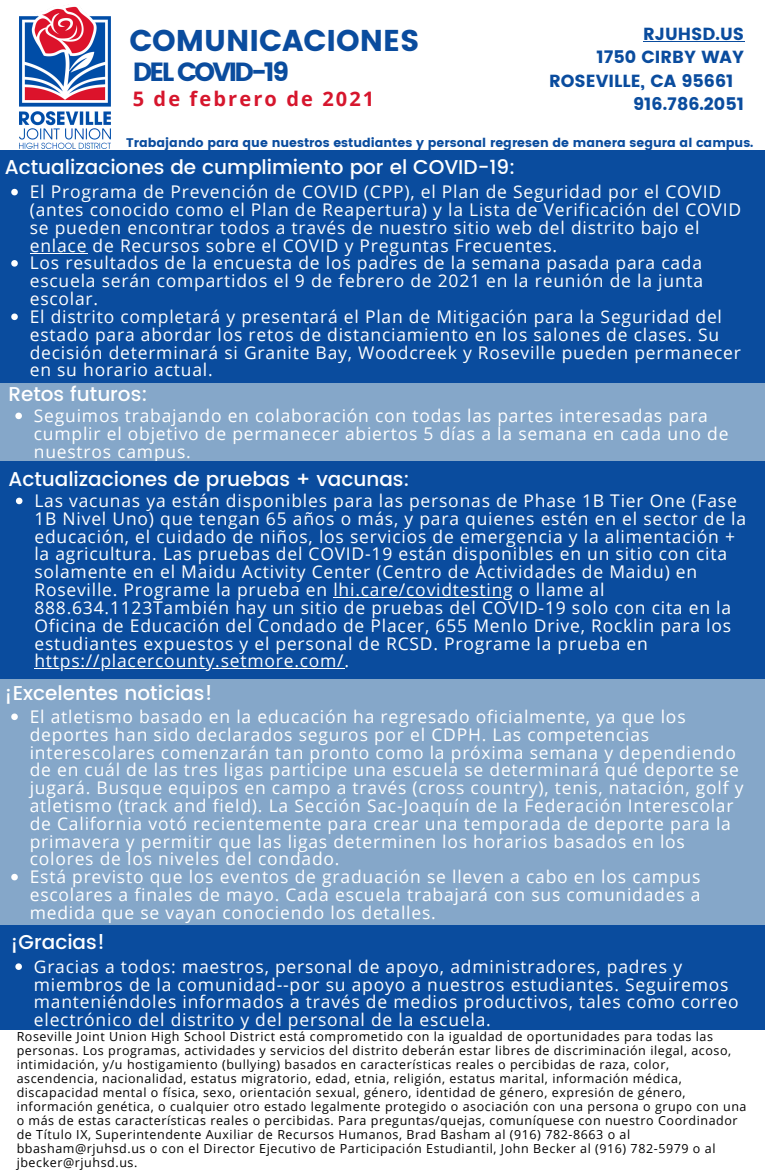
<style>
.page{position:relative;width:765px;height:1170px;background:#fff}
.page>*{position:absolute;margin:0;border:0;box-sizing:border-box;transform-origin:0 0}
.t1{font:30px "Poppins";color:#0a4c9e}
.t2{font:26.25px "Poppins";letter-spacing:-.1em;color:#0a4c9e}
.t3{font:500 20px "Poppins";color:#fff}
.t4{font:700 20px "Open Sans";letter-spacing:.105em;color:#d6162d}
.t5{font:17.5px/17.8px "Open Sans";letter-spacing:.045em;color:#fff}
.t6{font:17.5px "Poppins";color:#0a4c9e}
.t7{font:12.5px/14px "Open Sans";letter-spacing:.045em;color:#000}
.t8{font:12.5px "Poppins";color:#0a4c9e}
</style>
<div class="page">
<img style="left:20px;top:6px;width:91px;height:143px">
<div style="left:0;top:150px;width:765px;height:259px;background:#0a4c9e"></div>
<svg style="left:11px;top:189px;width:7px;height:6px"></svg>
<hr style="left:30px;top:253px;width:57px;height:1px;background:#fff">
<svg style="left:11px;top:260px;width:7px;height:7px"></svg>
<svg style="left:11px;top:314px;width:7px;height:6px"></svg>
<div style="left:0;top:383px;width:765px;height:115px;background:#85a7c9"></div>
<svg style="left:15px;top:413px;width:7px;height:6px"></svg>
<div style="left:0;top:461px;width:765px;height:228px;background:#0a4c9e"></div>
<svg style="left:16px;top:498px;width:6px;height:6px"></svg>
<hr style="left:333px;top:597px;width:181px;height:1px;background:#fff">
<hr style="left:34px;top:668px;width:311px;height:1px;background:#fff">
<div style="left:0;top:679px;width:765px;height:247px;background:#85a7c9"></div>
<svg style="left:11px;top:714px;width:7px;height:6px"></svg>
<svg style="left:11px;top:874px;width:7px;height:6px"></svg>
<div style="left:0;top:925px;width:765px;height:104px;background:#0a4c9e"></div>
<svg style="left:15px;top:963px;width:7px;height:7px"></svg>
<hr style="left:643px;top:41px;width:101px;height:1px;background:#0a4c9e">
<p class="t1" style="left:129px;top:23px;width:292px">COMUNICACIONES</p>
<p class="t4" style="left:133px;top:84px;width:243px">5 de febrero de 2021</p>
<p class="t2" style="left:133px;top:56px;width:158px">DEL COVID-19</p>
<p class="t6" style="left:643px;top:24px;width:103px">RJUHSD.US</p>
<p class="t6" style="left:596px;top:47px;width:149px">1750 CIRBY WAY</p>
<p class="t6" style="left:549px;top:71px;width:186px">ROSEVILLE, CA 95661</p>
<p class="t6" style="left:633px;top:94px;width:113px">916.786.2051</p>
<p class="t8" style="left:126px;top:135px;width:629px">Trabajando para que nuestros estudiantes y personal regresen de manera segura al campus.</p>
<p class="t3" style="left:5px;top:155px;width:512px">Actualizaciones de cumplimiento por el COVID-19:</p>
<p class="t5" style="left:30px;top:183px;width:713px">El Programa de Prevención de COVID (CPP), el Plan de Seguridad por el COVID (antes conocido como el Plan de Reapertura) y la Lista de Verificación del COVID se pueden encontrar todos a través de nuestro sitio web del distrito bajo el enlace de Recursos sobre el COVID y Preguntas Frecuentes.</p>
<p class="t5" style="left:30px;top:254px;width:675px;text-align:justify">Los resultados de la encuesta de los padres de la semana pasada para cada escuela serán compartidos el 9 de febrero de 2021 en la reunión de la junta escolar.</p>
<p class="t5" style="left:30px;top:307px;width:713px">El distrito completará y presentará el Plan de Mitigación para la Seguridad del estado para abordar los retos de distanciamiento en los salones de clases. Su decisión determinará si Granite Bay, Woodcreek y Roseville pueden permanecer en su horario actual.</p>
<p class="t3" style="left:8px;top:382px;width:141px">Retos futuros:</p>
<p class="t5" style="left:34px;top:406px;width:696px">Seguimos trabajando en colaboración con todas las partes interesadas para cumplir el objetivo de permanecer abiertos 5 días a la semana en cada uno de nuestros campus.</p>
<p class="t3" style="left:8px;top:467px;width:403px">Actualizaciones de pruebas + vacunas:</p>
<p class="t5" style="left:34px;top:491px;width:713px">Las vacunas ya están disponibles para las personas de Phase 1B Tier One (Fase 1B Nivel Uno) que tengan 65 años o más, y para quienes estén en el sector de la educación, el cuidado de niños, los servicios de emergencia y la alimentación + la agricultura. Las pruebas del COVID-19 están disponibles en un sitio con cita solamente en el Maidu Activity Center (Centro de Actividades de Maidu) en Roseville. Programe la prueba en lhi.care/covidtesting o llame al 888.634.1123También hay un sitio de pruebas del COVID-19 solo con cita en la Oficina de Educación del Condado de Placer, 655 Menlo Drive, Rocklin para los estudiantes expuestos y el personal de RCSD. Programe la prueba en https://placercounty.setmore.com/.</p>
<p class="t3" style="left:4px;top:681px;width:210px">¡Excelentes noticias!</p>
<p class="t5" style="left:30px;top:707px;width:715px">El atletismo basado en la educación ha regresado oficialmente, ya que los deportes han sido declarados seguros por el CDPH. Las competencias interescolares comenzarán tan pronto como la próxima semana y dependiendo de en cuál de las tres ligas participe una escuela se determinará qué deporte se jugará. Busque equipos en campo a través (cross country), tenis, natación, golf y atletismo (track and field). La Sección Sac-Joaquín de la Federación Interescolar de California votó recientemente para crear una temporada de deporte para la primavera y permitir que las ligas determinen los horarios basados en los colores de los niveles del condado.</p>
<p class="t5" style="left:30px;top:868px;width:672px;text-align:justify">Está previsto que los eventos de graduación se lleven a cabo en los campus escolares a finales de mayo. Cada escuela trabajará con sus comunidades a medida que se vayan conociendo los detalles.</p>
<p class="t3" style="left:10px;top:930px;width:97px">¡Gracias!</p>
<p class="t5" style="left:34px;top:957px;width:706px">Gracias a todos: maestros, personal de apoyo, administradores, padres y miembros de la comunidad--por su apoyo a nuestros estudiantes. Seguiremos manteniéndoles informados a través de medios productivos, tales como correo electrónico del distrito y del personal de la escuela.</p>
<p class="t7" style="left:17px;top:1029px;width:731px">Roseville Joint Union High School District está comprometido con la igualdad de oportunidades para todas las personas. Los programas, actividades y servicios del distrito deberán estar libres de discriminación ilegal, acoso, intimidación, y/u hostigamiento (bullying) basados en características reales o percibidas de raza, color, ascendencia, nacionalidad, estatus migratorio, edad, etnia, religión, estatus marital, información médica, discapacidad mental o física, sexo, orientación sexual, género, identidad de género, expresión de género, información genética, o cualquier otro estado legalmente protegido o asociación con una persona o grupo con una o más de estas características reales o percibidas. Para preguntas/quejas, comuníquese con nuestro Coordinador de Título IX, Superintendente Auxiliar de Recursos Humanos, Brad Basham al (916) 782-8663 o al bbasham@rjuhsd.us o con el Director Ejecutivo de Participación Estudiantil, John Becker al (916) 782-5979 o al jbecker@rjuhsd.us.</p>
</div>
